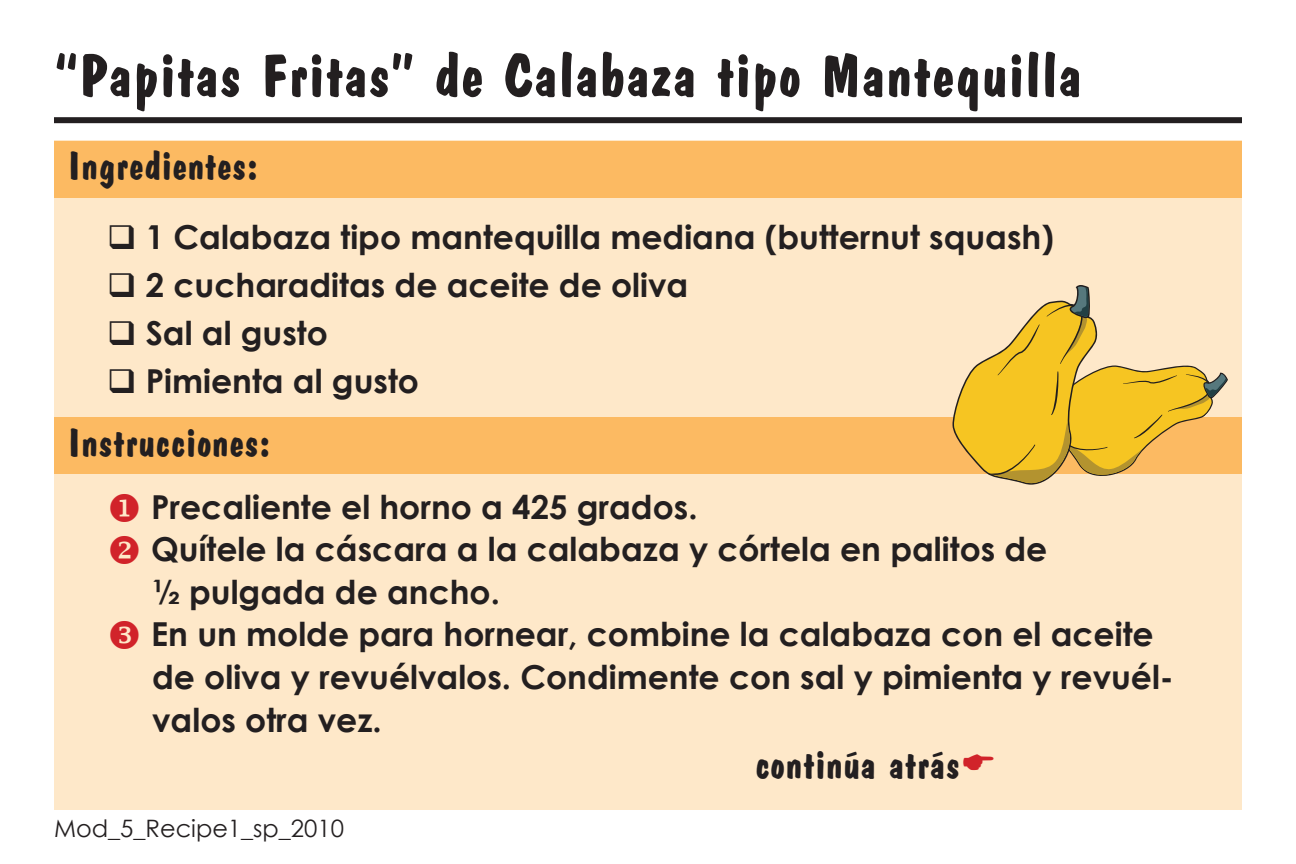
<style>
.page{position:relative;width:1296px;height:864px;background:#fff}
.page>*{position:absolute;margin:0;border:0;box-sizing:border-box;transform-origin:0 0}
.t1{font:700 60px "Dom Casual Std";color:#231f20}
.t2{font:700 39px "Dom Casual Std";color:#231f20}
.t3{font:700 33px/42.6px "Century Gothic";color:#231f20}
.t4{font:24px "Century Gothic";color:#231f20}
.s1{color:#d1232a}
</style>
<div class="page">
<div style="left:54px;top:117px;width:1188px;height:6px;background:#231f20"></div>
<div style="left:54px;top:141px;width:1188px;height:669px;background:#fee8c9"></div>
<div style="left:54px;top:141px;width:1188px;height:56px;background:#fcba62"></div>
<div style="left:54px;top:417px;width:1188px;height:57px;background:#fcba62"></div>
<svg style="left:952px;top:285px;width:276px;height:200px"></svg>
<p class="t1" style="left:54px;top:41px;width:1030px">“Papitas Fritas” de Calabaza tipo Mantequilla</p>
<p class="t2" style="left:68px;top:143px;width:193px">Ingredientes:</p>
<p class="t3" style="left:107px;top:215px;width:948px">❑ 1 Calabaza tipo mantequilla mediana (butternut squash)</p>
<p class="t3" style="left:107px;top:263px;width:583px">❑ 2 cucharaditas de aceite de oliva</p>
<p class="t3" style="left:107px;top:311px;width:222px">❑ Sal al gusto</p>
<p class="t3" style="left:107px;top:359px;width:313px">❑ Pimienta al gusto</p>
<p class="t2" style="left:68px;top:420px;width:205px">Instrucciones:</p>
<p class="t3" style="left:107px;top:484px;width:592px"><span class="s1">◆</span> Precaliente el horno a 425 grados.</p>
<p class="t3" style="left:107px;top:527px;width:942px"><span class="s1">❖</span> Quítele la cáscara a la calabaza y córtela en palitos de</p>
<p class="t3" style="left:152px;top:570px;width:349px">½ pulgada de ancho.</p>
<p class="t3" style="left:151px;top:612px;width:1024px">En un molde para hornear, combine la calabaza con el aceite de oliva y revuélvalos. Condimente con sal y pimienta y revuél&shy;valos otra vez.</p>
<p class="t2" style="left:755px;top:743px;width:207px">continúa atrás</p>
<p class="t4" style="left:54px;top:814px;width:292px">Mod_5_Recipe1_sp_2010</p>
</div>
